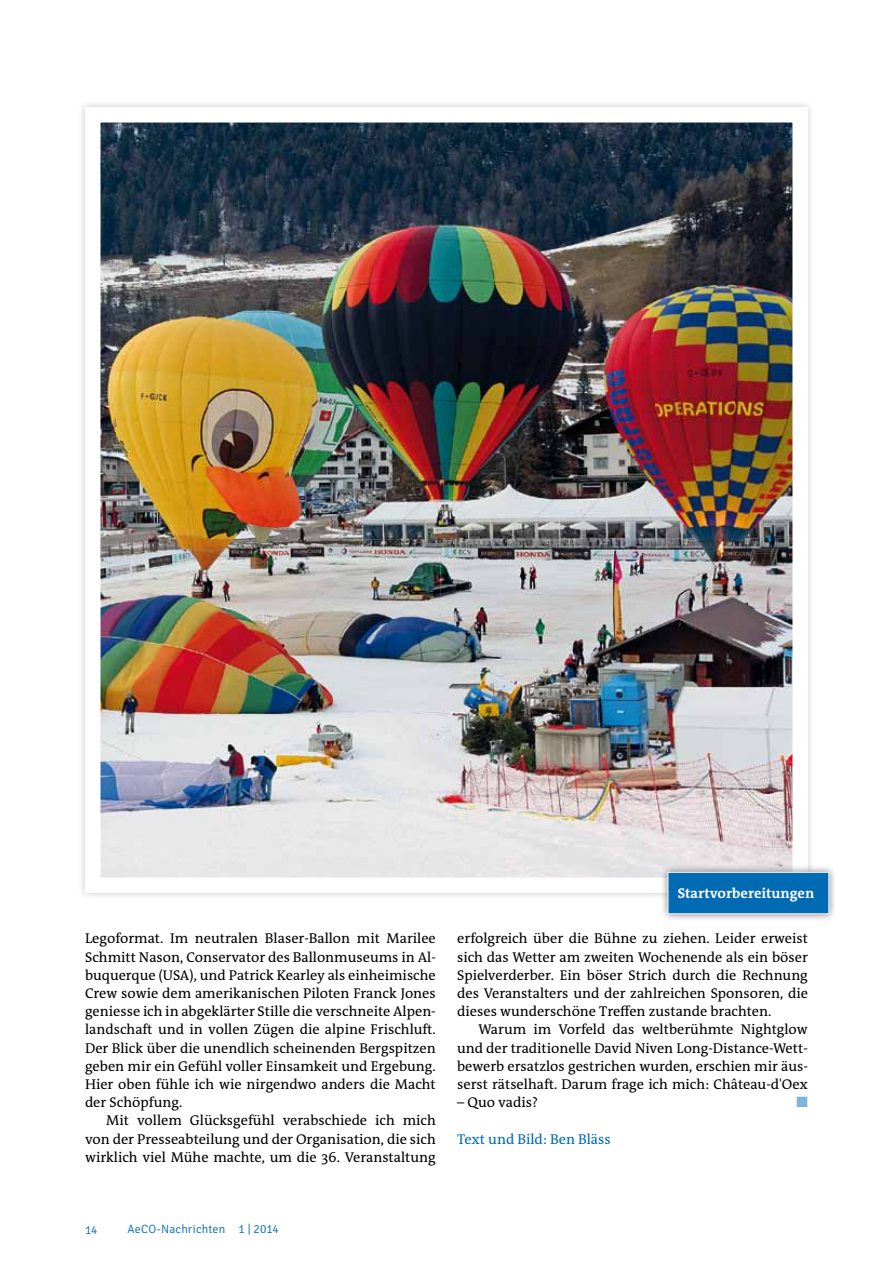
<style>
.page{position:relative;width:893px;height:1263px;background:#fff}
.page>*{position:absolute;margin:0;border:0;box-sizing:border-box;transform-origin:0 0}
.t1{font:14.25px/18.1px "The Antiqua B W5 Plain";color:#000;text-align:justify}
.t2{font:14.25px "The Antiqua B W5 Plain";color:#006ab3}
.t3{font:700 14.25px "The Antiqua B W7";color:#fff}
.t4{font:300 12px "Signika";letter-spacing:.01em;color:#006ab3}
</style>
<div class="page">
<hr style="left:892px;top:0;width:1px;height:1263px;background:#b1b3b4">
<div style="left:77px;top:99px;width:738px;height:802px;background:#000;opacity:.2"></div>
<img style="left:101px;top:123px;width:691px;height:754px">
<div style="left:660px;top:864px;width:177px;height:58px;background:#000;opacity:.5"></div>
<div style="left:668px;top:872px;width:161px;height:42px;background:#006ab3"></div>
<div style="left:668px;top:872px;width:161px;height:42px;border:1px solid #fff"></div>
<p class="t1" style="left:85px;top:929px;width:352px">Legoformat. Im neutralen Blaser-Ballon mit Marilee Schmitt Nason, Conservator des Ballonmuseums in Al&shy;buquerque (USA), und Patrick Kearley als einheimische Crew sowie dem amerikanischen Piloten Franck Jones geniesse ich in abgeklärter Stille die verschneite Alpen&shy;landschaft und in vollen Zügen die alpine Frischluft.<br>Der Blick über die unendlich scheinenden Bergspitzen geben mir ein Gefühl voller Einsamkeit und Ergebung.<br>Hier oben fühle ich wie nirgendwo anders die Macht der Schöpfung.</p>
<p class="t1" style="left:85px;top:1111px;width:352px;text-indent:21px">Mit vollem Glücksgefühl verabschiede ich mich von der Presseabteilung und der Organisation, die sich wirklich viel Mühe machte, um die 36. Veranstaltung</p>
<p class="t3" style="left:678px;top:884px;width:138px">Startvorbereitungen</p>
<p class="t1" style="left:457px;top:929px;width:352px">erfolgreich über die Bühne zu ziehen. Leider erweist sich das Wetter am zweiten Wochenende als ein böser Spielverderber. Ein böser Strich durch die Rechnung des Veranstalters und der zahlreichen Sponsoren, die dieses wunderschöne Treffen zustande brachten.</p>
<p class="t1" style="left:457px;top:1020px;width:352px;text-indent:21px">Warum im Vorfeld das weltberühmte Nightglow und der traditionelle David Niven Long-Distance-Wett&shy;bewerb ersatzlos gestrichen wurden, erschien mir äus&shy;serst rätselhaft. Darum frage ich mich: Château-d'Oex</p>
<p class="t1" style="left:457px;top:1093px;width:82px">– Quo vadis?</p>
<p class="t2" style="left:457px;top:1129px;width:155px">Text und Bild: Ben Bläss</p>
<p class="t4" style="left:85px;top:1224px;width:14px">14</p>
<p class="t4" style="left:128px;top:1222px;width:153px">AeCO-Nachrichten 1 | 2014</p>
</div>
